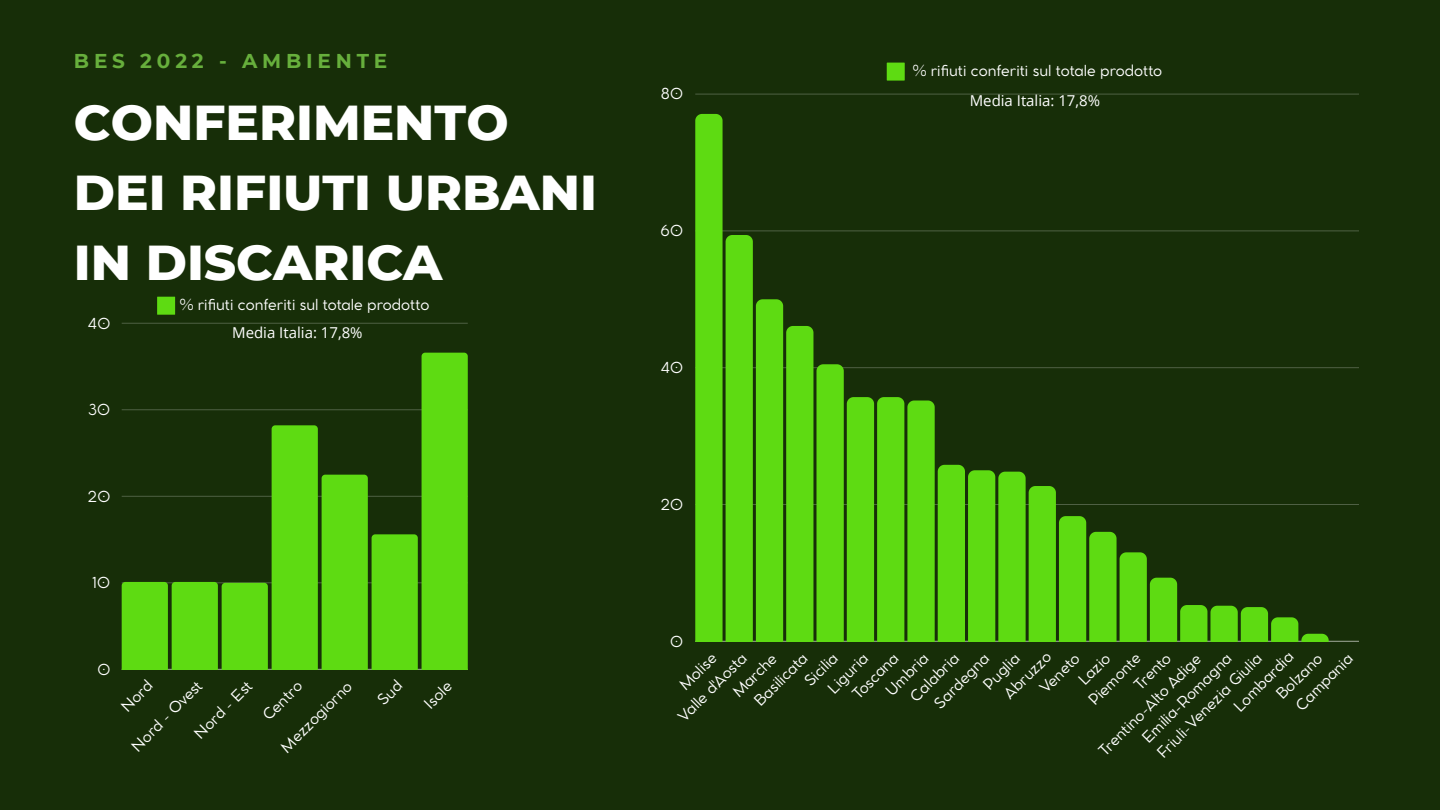
<style>
.page{position:relative;width:1440px;height:810px;background:#172e08}
.page>*{position:absolute;margin:0;border:0;box-sizing:border-box;transform-origin:0 0}
.t1{font:800 50px/69.8px "Montserrat";color:#fff}
.t2{font:700 20px "Montserrat";letter-spacing:.24em;color:#67af3c}
.t3{font:15px "Cocomat Pro";color:#fff}
.t4{font:15px "Open Sans";color:#fff}
</style>
<div class="page">
<svg style="left:157px;top:297px;width:18px;height:18px"></svg>
<hr style="left:122px;top:669px;width:346px;height:1px;background:#fff">
<hr style="left:122px;top:323px;width:346px;height:1px;background:#fff">
<svg style="left:122px;top:353px;width:346px;height:316px"></svg>
<svg style="left:887px;top:63px;width:18px;height:18px"></svg>
<hr style="left:695px;top:641px;width:664px;height:1px;background:#fff">
<hr style="left:695px;top:504px;width:664px;height:1px;background:#fff">
<hr style="left:695px;top:367px;width:664px;height:1px;background:#fff">
<hr style="left:695px;top:231px;width:664px;height:1px;background:#fff">
<hr style="left:695px;top:94px;width:664px;height:1px;background:#fff">
<svg style="left:695px;top:114px;width:634px;height:527px"></svg>
<h1 class="t2" style="left:74px;top:49px;width:315px">BES 2022 - AMBIENTE</h1>
<h2 class="t1" style="left:74px;top:87px;width:525px">CONFERIMENTO<br>DEI RIFIUTI URBANI<br>IN DISCARICA</h2>
<p class="t3" style="left:88px;top:318px;width:24px">40</p>
<p class="t3" style="left:88px;top:404px;width:24px">30</p>
<p class="t3" style="left:88px;top:491px;width:24px">20</p>
<p class="t3" style="left:180px;top:299px;width:251px">% rifi uti conferiti sul totale prodotto</p>
<p class="t4" style="left:232px;top:322px;width:132px">Media Italia: 17,8%</p>
<p class="t3" style="left:92px;top:577px;width:19px">10</p>
<p class="t3" style="left:97px;top:664px;width:14px">0</p>
<p class="t3" style="left:120px;top:705px;width:39px;rotate:-45deg">Nord</p>
<p class="t3" style="left:130px;top:745px;width:95px;rotate:-45deg">Nord - Ovest</p>
<p class="t3" style="left:193px;top:732px;width:76px;rotate:-45deg">Nord - Est</p>
<p class="t3" style="left:261px;top:713px;width:50px;rotate:-45deg">Centro</p>
<p class="t3" style="left:279px;top:746px;width:95px;rotate:-45deg">Mezzogiorno</p>
<p class="t3" style="left:423px;top:702px;width:33px;rotate:-45deg">Isole</p>
<p class="t3" style="left:661px;top:88px;width:24px">80</p>
<p class="t3" style="left:661px;top:225px;width:24px">60</p>
<p class="t3" style="left:661px;top:362px;width:24px">40</p>
<p class="t3" style="left:661px;top:499px;width:24px">20</p>
<p class="t3" style="left:670px;top:636px;width:14px">0</p>
<p class="t3" style="left:913px;top:65px;width:251px">% rifi uti conferiti sul totale prodotto</p>
<p class="t4" style="left:970px;top:90px;width:132px">Media Italia: 17,8%</p>
<p class="t3" style="left:1002px;top:692px;width:61px;rotate:-45deg">Abruzzo</p>
<p class="t3" style="left:1232px;top:705px;width:79px;rotate:-45deg">Lombardia</p>
<p class="t3" style="left:678px;top:683px;width:47px;rotate:-45deg">Molise</p>
<p class="t3" style="left:1133px;top:683px;width:46px;rotate:-45deg">Trento</p>
<p class="t3" style="left:851px;top:692px;width:59px;rotate:-45deg">Toscana</p>
<p class="t3" style="left:1087px;top:698px;width:68px;rotate:-45deg">Piemonte</p>
<p class="t3" style="left:909px;top:695px;width:63px;rotate:-45deg">Calabria</p>
<p class="t3" style="left:803px;top:680px;width:42px;rotate:-45deg">Sicilia</p>
<p class="t3" style="left:1077px;top:678px;width:39px;rotate:-45deg">Lazio</p>
<p class="t3" style="left:1275px;top:693px;width:59px;rotate:-45deg">Bolzano</p>
<p class="t3" style="left:753px;top:700px;width:70px;rotate:-45deg">Basilicata</p>
<p class="t3" style="left:1156px;top:751px;width:143px;rotate:-45deg">Friuli-Venezia Giulia</p>
<p class="t3" style="left:731px;top:691px;width:57px;rotate:-45deg">Marche</p>
<p class="t3" style="left:884px;top:689px;width:55px;rotate:-45deg">Umbria</p>
<p class="t3" style="left:677px;top:715px;width:91px;rotate:-45deg">Val e d'Aosta</p>
<p class="t3" style="left:1038px;top:687px;width:51px;rotate:-45deg">Veneto</p>
<p class="t3" style="left:982px;top:683px;width:46px;rotate:-45deg">Puglia</p>
<p class="t3" style="left:826px;top:687px;width:51px;rotate:-45deg">Liguria</p>
<p class="t3" style="left:1294px;top:704px;width:75px;rotate:-45deg">Campania</p>
<p class="t3" style="left:1097px;top:749px;width:139px;rotate:-45deg">Trentino-Alto Adige</p>
<p class="t3" style="left:1141px;top:736px;width:121px;rotate:-45deg">Emilia-Romagna</p>
<p class="t3" style="left:933px;top:702px;width:72px;rotate:-45deg">Sardegna</p>
</div>
